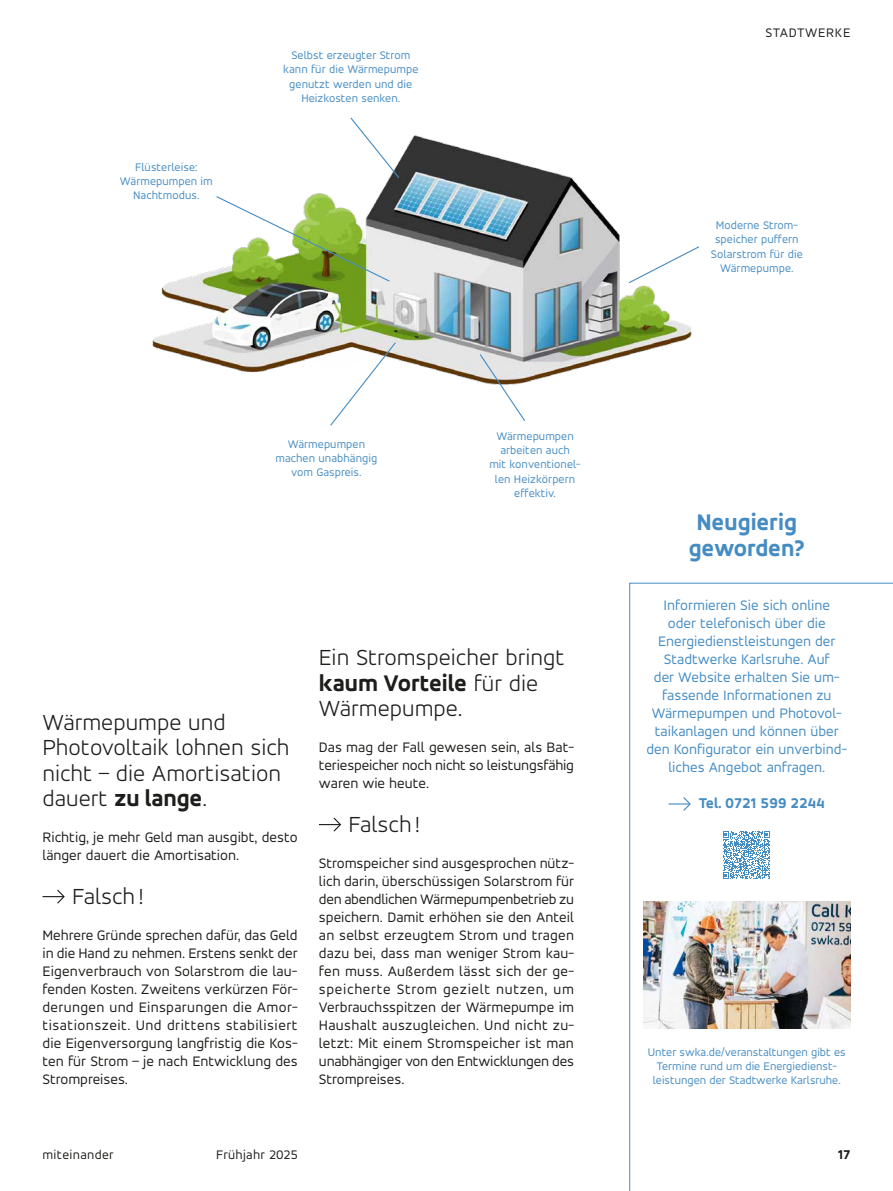
<style>
.page{position:relative;width:893px;height:1191px;background:#fff}
.page>*{position:absolute;margin:0;border:0;box-sizing:border-box;transform-origin:0 0}
.t1{font:300 24px/25.5px "Accord Alternate";color:#1d1d1b}
.t2{font:700 expanded 24px/25.5px "Accord Alternate";color:#458cc3;text-align:center}
.t3{font:15px/18px "Accord Alternate";color:#1d1d1b;text-align:justify}
.t4{font:15px/18px "Accord Alternate";color:#458cc3;text-align:center}
.t5{font:700 expanded 15px "Accord Alternate";letter-spacing:.025em;color:#458cc3}
.t6{font:13.5px "Accord Alternate";letter-spacing:.025em;color:#1d1d1b}
.t7{font:13.5px "Accord Alternate";letter-spacing:.05em;color:#1d1d1b}
.t8{font:700 expanded 13.5px "Accord Alternate";color:#1d1d1b}
.t9{font:12px/14.2px "Accord Alternate";letter-spacing:.005em;color:#458cc3;text-align:center}
.s1{font-weight:700;font-stretch:expanded}
</style>
<div class="page">
<img style="left:152px;top:135px;width:540px;height:248px">
<svg style="left:629px;top:583px;width:264px;height:608px"></svg>
<svg style="left:43px;top:889px;width:22px;height:15px"></svg>
<svg style="left:319px;top:817px;width:22px;height:15px"></svg>
<svg style="left:669px;top:796px;width:23px;height:16px"></svg>
<svg style="left:329px;top:341px;width:68px;height:85px"></svg>
<svg style="left:479px;top:353px;width:47px;height:68px"></svg>
<svg style="left:349px;top:117px;width:51px;height:62px"></svg>
<svg style="left:215px;top:195px;width:176px;height:88px"></svg>
<svg style="left:627px;top:245px;width:72px;height:39px"></svg>
<p class="t9" style="left:120px;top:159px;width:94px">Flüsterleise:<br>Wärmepumpen im<br>Nachtmodus.</p>
<p class="t9" style="left:283px;top:48px;width:137px">Selbst erzeugter Strom kann für die Wärmepumpe genutzt werden und die<br>Heizkosten senken.</p>
<p class="t9" style="left:275px;top:436px;width:103px">Wärmepumpen machen unabhängig vom Gaspreis.</p>
<p class="t9" style="left:489px;top:428px;width:93px">Wärmepumpen arbeiten auch<br>mit konventionel&shy;len Heizkörpern effektiv.</p>
<h1 class="t1" style="left:43px;top:708px;width:248px">Wärmepumpe und<br>Photovoltaik lohnen sich nicht – die Amortisation dauert <span class="s1">zu lange</span>.</h1>
<p class="t3" style="left:43px;top:828px;width:257px">Richtig, je mehr Geld man ausgibt, desto länger dauert die Amortisation.</p>
<h1 class="t1" style="left:72px;top:882px;width:74px">Falsch!</h1>
<p class="t3" style="left:43px;top:925px;width:257px">Mehrere Gründe sprechen dafür, das Geld in die Hand zu nehmen. Erstens senkt der Eigenverbrauch von Solarstrom die lau&shy;fenden Kosten. Zweitens verkürzen För&shy;derungen und Einsparungen die Amor&shy;tisationszeit. Und drittens stabilisiert die Eigenversorgung langfristig die Kos&shy;ten für Strom – je nach Entwicklung des Strompreises.</p>
<h1 class="t1" style="left:319px;top:644px;width:247px">Ein Stromspeicher bringt <span class="s1">kaum Vorteile</span> für die<br>Wärmepumpe.</h1>
<p class="t3" style="left:319px;top:738px;width:257px">Das mag der Fall gewesen sein, als Bat&shy;teriespeicher noch nicht so leistungsfähig waren wie heute.</p>
<h1 class="t1" style="left:348px;top:810px;width:74px">Falsch!</h1>
<p class="t3" style="left:319px;top:853px;width:257px">Stromspeicher sind ausgesprochen nütz&shy;lich darin, überschüssigen Solarstrom für den abendlichen Wärmepumpenbetrieb zu speichern. Damit erhöhen sie den Anteil an selbst erzeugtem Strom und tragen dazu bei, dass man weniger Strom kau&shy;fen muss. Außerdem lässt sich der ge&shy;speicherte Strom gezielt nutzen, um Verbrauchsspitzen der Wärmepumpe im Haushalt auszugleichen. Und nicht zu&shy;letzt: Mit einem Stromspeicher ist man unabhängiger von den Entwicklungen des Strompreises.</p>
<p class="t7" style="left:765px;top:25px;width:87px">STADTWERKE</p>
<p class="t9" style="left:711px;top:218px;width:93px">Moderne Strom&shy;speicher puffern<br>Solarstrom für die<br>Wärmepumpe.</p>
<h1 class="t2" style="left:689px;top:509px;width:117px">Neugierig geworden?</h1>
<p class="t4" style="left:646px;top:595px;width:202px">Informieren Sie sich online<br>oder telefonisch über die<br>Energiedienstleistungen der<br>Stadtwerke Karlsruhe. Auf<br>der Website erhalten Sie um&shy;fassende Informationen zu<br>Wärmepumpen und Photovol&shy;taikanlagen und können über den Konfigurator ein unverbind&shy;liches Angebot anfragen.</p>
<p class="t5" style="left:699px;top:794px;width:127px">Tel. 0721 599 2244</p>
<p class="t9" style="left:648px;top:1044px;width:199px">Unter swka.de/veranstaltungen gibt es<br>Termine rund um die Energiedienst&shy;leistungen der Stadtwerke Karlsruhe.</p>
<p class="t6" style="left:43px;top:1147px;width:73px">miteinander</p>
<p class="t6" style="left:216px;top:1147px;width:83px">Frühjahr 2025</p>
<p class="t8" style="left:838px;top:1146px;width:14px">17</p>
</div>
